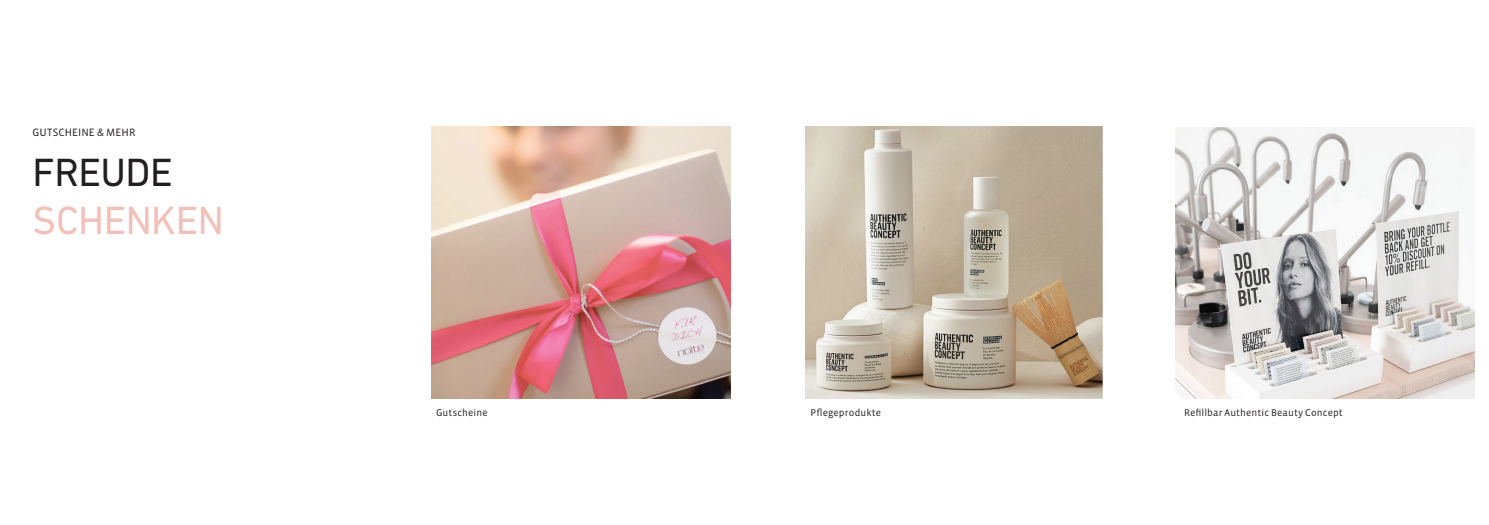
<style>
.page{position:relative;width:1489px;height:525px;background:#fff}
.page>*{position:absolute;margin:0;border:0;box-sizing:border-box;transform-origin:0 0}
.t1{font:40px "DIN Next LT Pro";letter-spacing:-.015em;color:#f2c0b8}
.t2{font:40px "DIN Next LT Pro";letter-spacing:-.01em;color:#231f20}
.t3{font:10.88px "Vista Sans OT";letter-spacing:.005em;color:#231f20}
.t4{font:10px "Vista Sans OT";letter-spacing:.01em;color:#231f20}
</style>
<div class="page">
<img style="left:805px;top:127px;width:298px;height:271px">
<img style="left:1175px;top:128px;width:299px;height:270px">
<img style="left:431px;top:127px;width:299px;height:271px">
<p class="t3" style="left:33px;top:127px;width:104px">gutscheine &amp; mehr</p>
<h1 class="t2" style="left:33px;top:149px;width:141px">FREUDE</h1>
<h1 class="t1" style="left:33px;top:197px;width:193px">SCHENKEN</h1>
<p class="t4" style="left:436px;top:407px;width:53px">Gutscheine</p>
<p class="t4" style="left:810px;top:407px;width:72px">Pflegeprodukte</p>
<p class="t4" style="left:1183px;top:407px;width:160px">Refillbar Authentic Beauty Concept</p>
</div>
